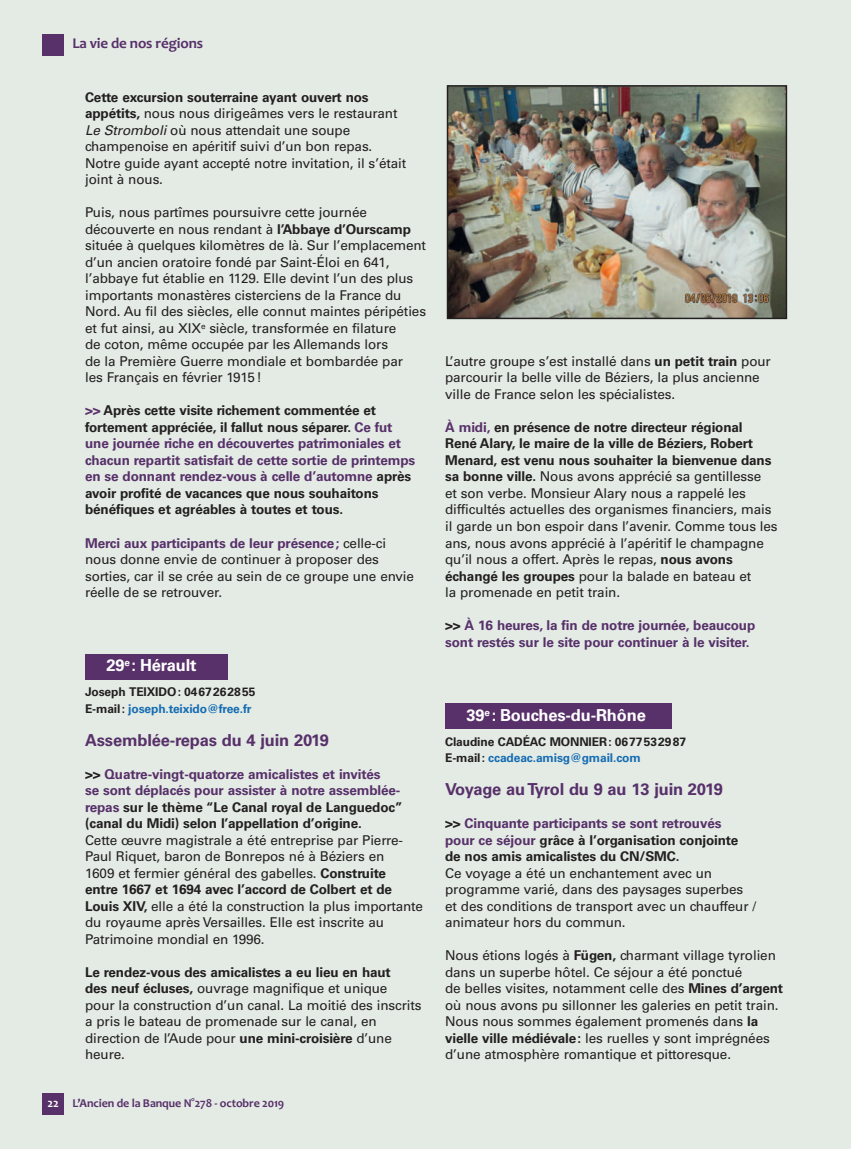
<style>
.page{position:relative;width:851px;height:1149px;background:#fff}
.page>*{position:absolute;margin:0;border:0;box-sizing:border-box;transform-origin:0 0}
.t1{font:700 16.5px "Univers";letter-spacing:-.01em;color:#58306a}
.t2{font:700 16.5px "Univers";letter-spacing:-.01em;color:#fff}
.t3{font:700 15px "Candara";letter-spacing:-.01em;color:#58306a}
.t4{font:13.5px/16.5px "Univers";letter-spacing:-.01em;color:#231f20}
.t5{font:700 13.5px/16.5px "Univers";letter-spacing:-.01em;color:#231f20}
.t6{font:700 13.5px/16.5px "Univers";letter-spacing:-.01em;color:#58306a}
.t7{font:700 12px/16.5px "Univers";letter-spacing:-.01em;color:#231f20}
.t8{font:700 12px "Candara";letter-spacing:-.01em;color:#58306a}
.s1{font-weight:700}
.s2{font-style:italic}
.s3{color:#58306a}
.s4{font-weight:700;color:#58306a}
.s5{color:#166cb3}
.s6{color:#231f20}
.s7{color:#fff}
</style>
<div class="page">
<div style="left:0;top:0;width:850px;height:1148px;background:#e3ebe4"></div>
<div style="left:85px;top:654px;width:142px;height:25px;background:#58306a"></div>
<div style="left:445px;top:703px;width:226px;height:26px;background:#58306a"></div>
<div style="left:43px;top:34px;width:21px;height:21px;background:#58306a"></div>
<img style="left:449px;top:88px;width:335px;height:228px">
<div style="left:446px;top:85px;width:341px;height:234px;border:2px solid #231f20"></div>
<div style="left:43px;top:1093px;width:21px;height:21px;background:#58306a"></div>
<p class="t3" style="left:72px;top:34px;width:132px">La vie de nos régions</p>
<p class="t4" style="left:85px;top:89px;width:323px"><span class="s1">Cette excursion souterraine ayant ouvert nos appétits,</span> nous nous dirigeâmes vers le restaurant <span class="s2">Le Stromboli</span>où nous attendait une soupe champenoise en apéritif suivi d’un bon repas.<br>Notre guide ayant accepté notre invitation, il s’était joint à nous.</p>
<p class="t4" style="left:85px;top:204px;width:342px">Puis, nous partîmes poursuivre cette journée découverte en nous rendant à <span class="s1">l’Abbaye d’Ourscamp </span>située à quelques kilomètres de là. Sur l’emplacement d’un ancien oratoire fondé par Saint-Éloi en 641, l’abbaye fut établie en 1129. Elle devint l’un des plus importants monastères cisterciens de la France du Nord. Au fil des siècles, elle connut maintes péripéties et fut ainsi, au XIX<sup>e</sup> siècle, transformée en filature<br>de coton, même occupée par les Allemands lors<br>de la Première Guerre mondiale et bombardée par<br>les Français en février 1915!</p>
<p class="t5" style="left:85px;top:402px;width:332px"><span class="s3">&gt;&gt;</span> Après cette visite richement commentée et fortement appréciée, il fallut nous séparer. <span class="s3">Ce fut une journée riche en découvertes patrimoniales et chacun repartit satisfait de cette sortie de printemps en se donnant rendez-vous à celle d’automne</span> après avoir profité de vacances que nous souhaitons bénéfiques et agréables à toutes et tous.</p>
<p class="t4" style="left:85px;top:534px;width:330px"><span class="s4">Merci aux participants de leur présence;</span> celle-ci nous donne envie de continuer à proposer des sorties, car il se crée au sein de ce groupe une envie réelle de se retrouver.</p>
<p class="t2" style="left:106px;top:655px;width:92px">29<sup>e</sup> : Hérault</p>
<p class="t7" style="left:85px;top:683px;width:172px">Joseph TEIXIDO: 0467262855<br>E-mail: <span class="s5">joseph.teixido@free.fr</span></p>
<p class="t1" style="left:85px;top:730px;width:245px">Assemblée-repas du 4 juin 2019</p>
<p class="t6" style="left:85px;top:765px;width:319px"><span class="s6">&gt;&gt;</span> Quatre-vingt-quatorze amicalistes et invités<br>se sont déplacés pour assister à notre assemblée&shy;repas <span class="s6">sur le thème “Le Canal royal de Languedoc” (canal du Midi) selon l’appellation d’origine.</span></p>
<p class="t4" style="left:85px;top:831px;width:339px">Cette œuvre magistrale a été entreprise par Pierre-Paul Riquet, baron de Bonrepos né à Béziers en<br>1609 et fermier général des gabelles. <span class="s1">Construite<br>entre 1667 et 1694 avec l’accord de Colbert et de Louis XIV,</span> elle a été la construction la plus importante du royaume après Versailles. Elle est inscrite au Patrimoine mondial en 1996.</p>
<p class="t4" style="left:85px;top:963px;width:338px"><span class="s1">Le rendez-vous des amicalistes a eu lieu en haut<br>des neuf écluses,</span> ouvrage magnifique et unique<br>pour la construction d’un canal. La moitié des inscrits a pris le bateau de promenade sur le canal, en direction de l’Aude pour <span class="s1">une mini-croisière</span> d’une heure.</p>
<p class="t8" style="left:47px;top:1095px;width:238px"><span class="s7">22</span> L’Ancien de la Banque N°278 ‐ octobre 2019</p>
<p class="t4" style="left:445px;top:353px;width:327px">L’autre groupe s’est installé dans <span class="s1">un petit train</span> pour parcourir la belle ville de Béziers, la plus ancienne ville de France selon les spécialistes.</p>
<p class="t4" style="left:445px;top:419px;width:334px"><span class="s4">À midi,</span> <span class="s1">en présence de notre directeur régional René Alary, le maire de la ville de Béziers, Robert Menard, est venu nous souhaiter la bienvenue dans sa bonne ville.</span> Nous avons apprécié sa gentillesse<br>et son verbe. Monsieur Alary nous a rappelé les difficultés actuelles des organismes financiers, mais il garde un bon espoir dans l’avenir. Comme tous les ans, nous avons apprécié à l’apéritif le champagne qu’il nous a offert. Après le repas, <span class="s1">nous avons échangé les groupes</span> pour la balade en bateau et<br>la promenade en petit train.</p>
<p class="t6" style="left:445px;top:617px;width:311px"><span class="s6">&gt;&gt;</span> À 16 heures, la fin de notre journée, beaucoup sont restés sur le site pour continuer à le visiter.</p>
<p class="t2" style="left:466px;top:705px;width:181px">39<sup>e</sup> : Bouches-du-Rhône</p>
<p class="t7" style="left:445px;top:733px;width:242px">Claudine CADÉAC MONNIER: 0677532987<br>E-mail: <span class="s5">ccadeac.amisg@gmail.com</span></p>
<p class="t1" style="left:445px;top:779px;width:279px">Voyage au Tyrol du 9 au 13 juin 2019</p>
<p class="t5" style="left:445px;top:815px;width:294px">&gt;&gt; <span class="s3">Cinquante participants se sont retrouvés pour ce séjour</span> grâce à l’organisation conjointe de nos amis amicalistes du CN/SMC.</p>
<p class="t4" style="left:445px;top:864px;width:312px">Ce voyage a été un enchantement avec un programme varié, dans des paysages superbes et des conditions de transport avec un chauffeur / animateur hors du commun.</p>
<p class="t4" style="left:445px;top:947px;width:339px">Nous étions logés à <span class="s1">Fügen,</span> charmant village tyrolien dans un superbe hôtel. Ce séjour a été ponctué<br>de belles visites, notamment celle des <span class="s1">Mines d’argent </span>où nous avons pu sillonner les galeries en petit train.<br>Nous nous sommes également promenés dans <span class="s1">la vielle ville médiévale:</span> les ruelles y sont imprégnées d’une atmosphère romantique et pittoresque.</p>
</div>
